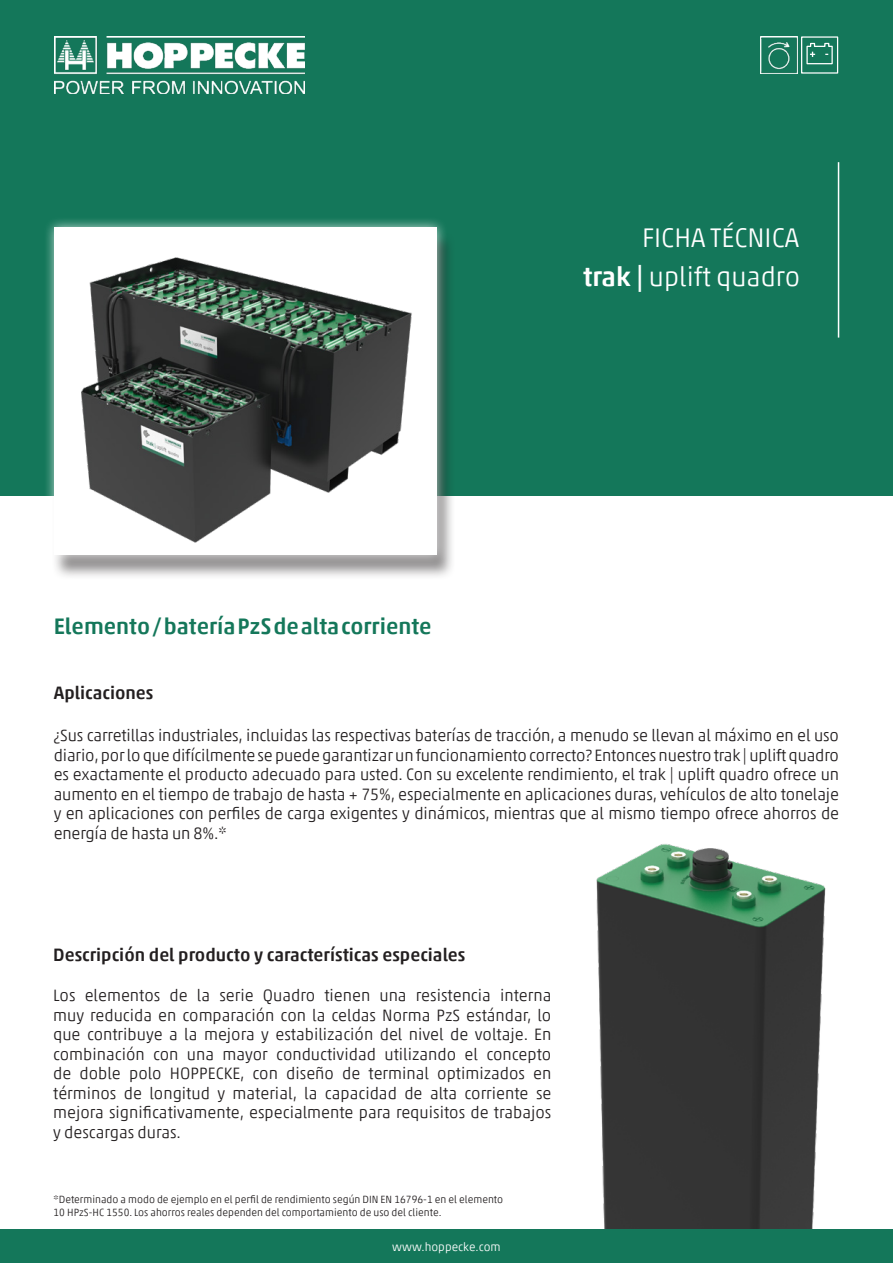
<style>
.page{position:relative;width:893px;height:1263px;background:#fff}
.page>*{position:absolute;margin:0;border:0;box-sizing:border-box;transform-origin:0 0}
.t1{font:300 27px "Akko Pro";color:#fff}
.t2{font:500 22.5px "Akko Pro";color:#14775a}
.t3{font:500 18px "Akko Pro";color:#231f20}
.t4{font:300 16.5px/19.5px "Akko Pro";letter-spacing:-.01em;color:#231f20;text-align:justify}
.t5{font:300 12px "Akko Pro";color:#fff}
.t6{font:300 10.5px/12.6px "Akko Pro";color:#231f20}
.s1{font-weight:500}
</style>
<div class="page">
<div style="left:0;top:0;width:893px;height:495px;background:#14775a"></div>
<img style="left:54px;top:36px;width:250px;height:57px">
<hr style="left:838px;top:162px;width:1px;height:176px;background:#fff">
<div style="left:0;top:1230px;width:893px;height:33px;background:#14775a"></div>
<img style="left:760px;top:36px;width:37px;height:38px">
<div style="left:801px;top:36px;width:37px;height:38px;border:1px solid #fff"></div>
<svg style="left:806px;top:42px;width:27px;height:23px"></svg>
<div style="left:52px;top:232px;width:404px;height:349px;background:#231f20;opacity:.51"></div>
<div style="left:43px;top:216px;width:405px;height:350px;background:#fff;opacity:.75"></div>
<div style="left:54px;top:227px;width:383px;height:328px;background:#fff"></div>
<img style="left:81px;top:257px;width:331px;height:285px">
<img style="left:596px;top:844px;width:230px;height:385px">
<p class="t1" style="left:642px;top:221px;width:159px">FICHA TÉCNICA</p>
<p class="t2" style="left:54px;top:613px;width:379px">Elemento / batería PzS de alta corriente</p>
<p class="t3" style="left:54px;top:682px;width:101px">Aplicaciones</p>
<p class="t1" style="left:583px;top:259px;width:219px"><span class="s1">trak |</span> uplift quadro</p>
<p class="t4" style="left:54px;top:725px;width:787px">¿Sus carretillas industriales, incluidas las respectivas baterías de tracción, a menudo se llevan al máximo en el uso diario, por lo que difícilmente se puede garantizar un funcionamiento correcto? Entonces nuestro trak | uplift quadro es exactamente el producto adecuado para usted. Con su excelente rendimiento, el trak | uplift quadro ofrece un aumento en el tiempo de trabajo de hasta + 75%, especialmente en aplicaciones duras, vehículos de alto tonelaje y en aplicaciones con perfiles de carga exigentes y dinámicos, mientras que al mismo tiempo ofrece ahorros de energía de hasta un 8%.*</p>
<p class="t3" style="left:53px;top:943px;width:414px">Descripción del producto y características especiales</p>
<p class="t4" style="left:53px;top:985px;width:500px">Los elementos de la serie Quadro tienen una resistencia interna muy reducida en comparación con la celdas Norma PzS estándar, lo que contribuye a la mejora y estabilización del nivel de voltaje. En combinación con una mayor conductividad utilizando el concepto de doble polo HOPPECKE, con diseño de terminal optimizados en términos de longitud y material, la capacidad de alta corriente se mejora significativamente, especialmente para requisitos de trabajos y descargas duras.</p>
<p class="t6" style="left:54px;top:1193px;width:451px">*Determinado a modo de ejemplo en el perfil de rendimiento según DIN EN 16796-1 en el elemento<br>10 HPzS-HC 1550. Los ahorros reales dependen del comportamiento de uso del cliente.</p>
<p class="t5" style="left:392px;top:1240px;width:110px">www.hoppecke.com</p>
</div>
